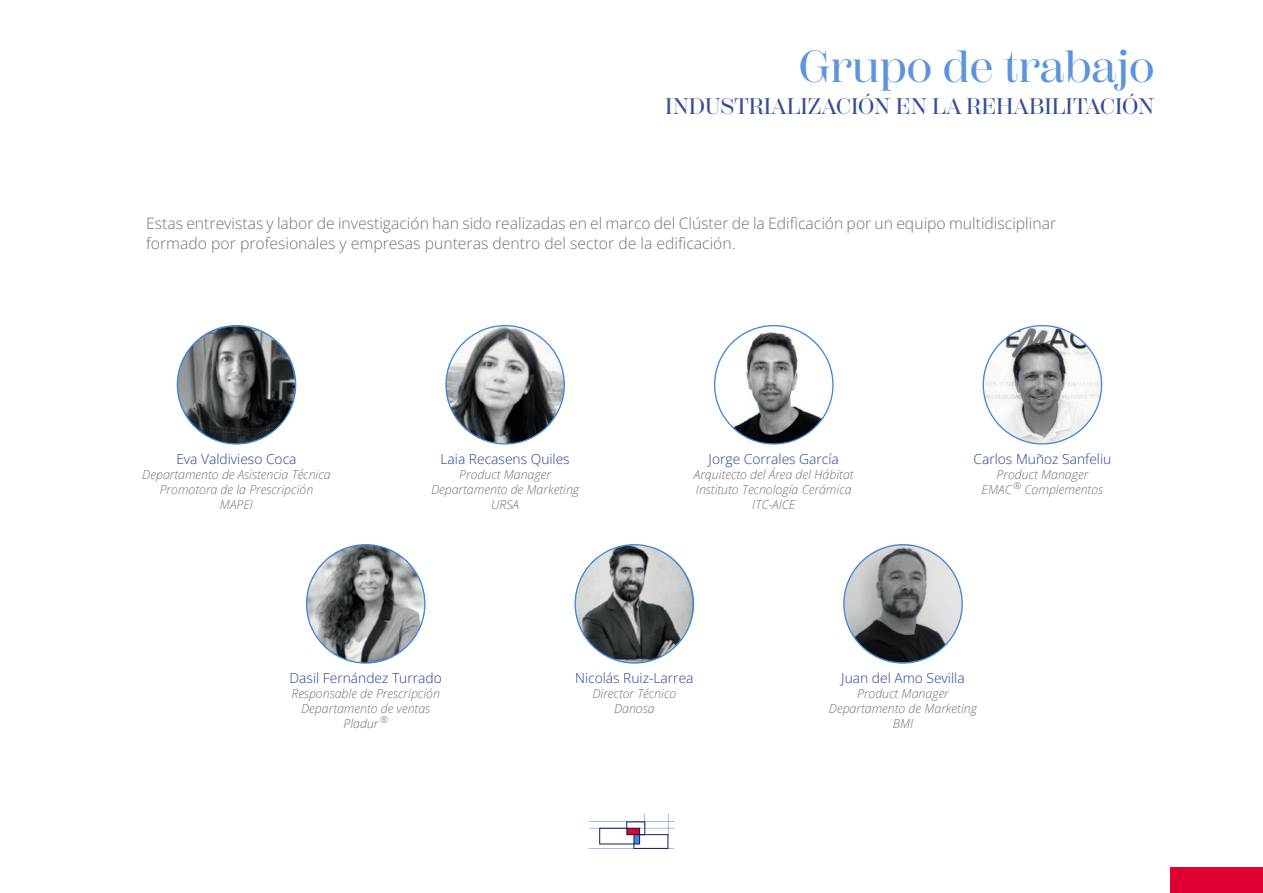
<style>
.page{position:relative;width:1263px;height:893px;background:#fff}
.page>*{position:absolute;margin:0;border:0;box-sizing:border-box;transform-origin:0 0}
._001_Capitulos{font:500 45px "Scotch Display";color:#5e94de}
.Titulo{font:500 22.5px "Scotch Display";color:#354d96}
.texto_comun{font:300 15.75px/19.5px "Open Sans";color:#717271}
.texto_comun-2{font:300 13.8px "Open Sans";color:#253f8e}
.texto_comun-3{font:italic 300 12.45px/15.1px "Open Sans";color:#717271;text-align:center}
</style>
<div class="page">
<img style="left:177px;top:326px;width:119px;height:118px;border-radius:59px">
<img style="left:446px;top:326px;width:118px;height:118px;border-radius:59px">
<img style="left:307px;top:545px;width:118px;height:118px;border-radius:59px">
<img style="left:715px;top:326px;width:118px;height:118px;border-radius:59px">
<img style="left:575px;top:545px;width:118px;height:118px;border-radius:59px">
<img style="left:983px;top:326px;width:118px;height:118px;border-radius:59px">
<img style="left:844px;top:545px;width:118px;height:118px;border-radius:59px">
<svg style="left:588px;top:813px;width:87px;height:36px"></svg>
<div style="left:1170px;top:867px;width:93px;height:26px;background:#e00031"></div>
<p class="_001_Capitulos" style="left:799px;top:40px;width:357px">Grupo de trabajo</p>
<p class="Titulo" style="left:665px;top:93px;width:491px">INDUSTRIALIZACIÓN EN LA REHABILITACIÓN</p>
<p class="texto_comun" style="left:146px;top:214px;width:911px">Estas entrevistas y labor de investigación han sido realizadas en el marco del Clúster de la Edificación por un equipo multidisciplinar formado por profesionales y empresas punteras dentro del sector de la edificación.</p>
<p class="texto_comun-2" style="left:176px;top:449px;width:122px">Eva Valdivieso Coca</p>
<p class="texto_comun-3" style="left:142px;top:466px;width:190px">Departamento de Asistencia Técnica<br>Promotora de la Prescripción<br>MAPEI</p>
<p class="texto_comun-2" style="left:441px;top:449px;width:131px">Laia Recasens Quiles</p>
<p class="texto_comun-3" style="left:431px;top:466px;width:150px">Product Manager<br>Departamento de Marketing<br>URSA</p>
<p class="texto_comun-2" style="left:709px;top:449px;width:132px">Jorge Corrales García</p>
<p class="texto_comun-3" style="left:694px;top:466px;width:161px">Arquitecto del Área del Hábitat<br>Instituto Tecnología Cerámica<br>ITC-AICE</p>
<p class="texto_comun-2" style="left:973px;top:449px;width:139px">Carlos Muñoz Sanfeliu</p>
<p class="texto_comun-3" style="left:982px;top:466px;width:123px">Product Manager<br>EMAC <sup>®</sup> Complementos</p>
<p class="texto_comun-2" style="left:290px;top:668px;width:154px">Dasil Fernández Turrado</p>
<p class="texto_comun-3" style="left:291px;top:685px;width:150px">Responsable de Prescripción<br>Departamento de ventas<br>Pladur <sup>®</sup></p>
<p class="texto_comun-2" style="left:575px;top:668px;width:120px">Nicolás Ruiz-Larrea</p>
<p class="texto_comun-3" style="left:592px;top:685px;width:85px">Director Técnico<br>Danosa</p>
<p class="texto_comun-2" style="left:841px;top:668px;width:125px">Juan del Amo Sevilla</p>
<p class="texto_comun-3" style="left:829px;top:685px;width:150px">Product Manager<br>Departamento de Marketing<br>BMI</p>
</div>
